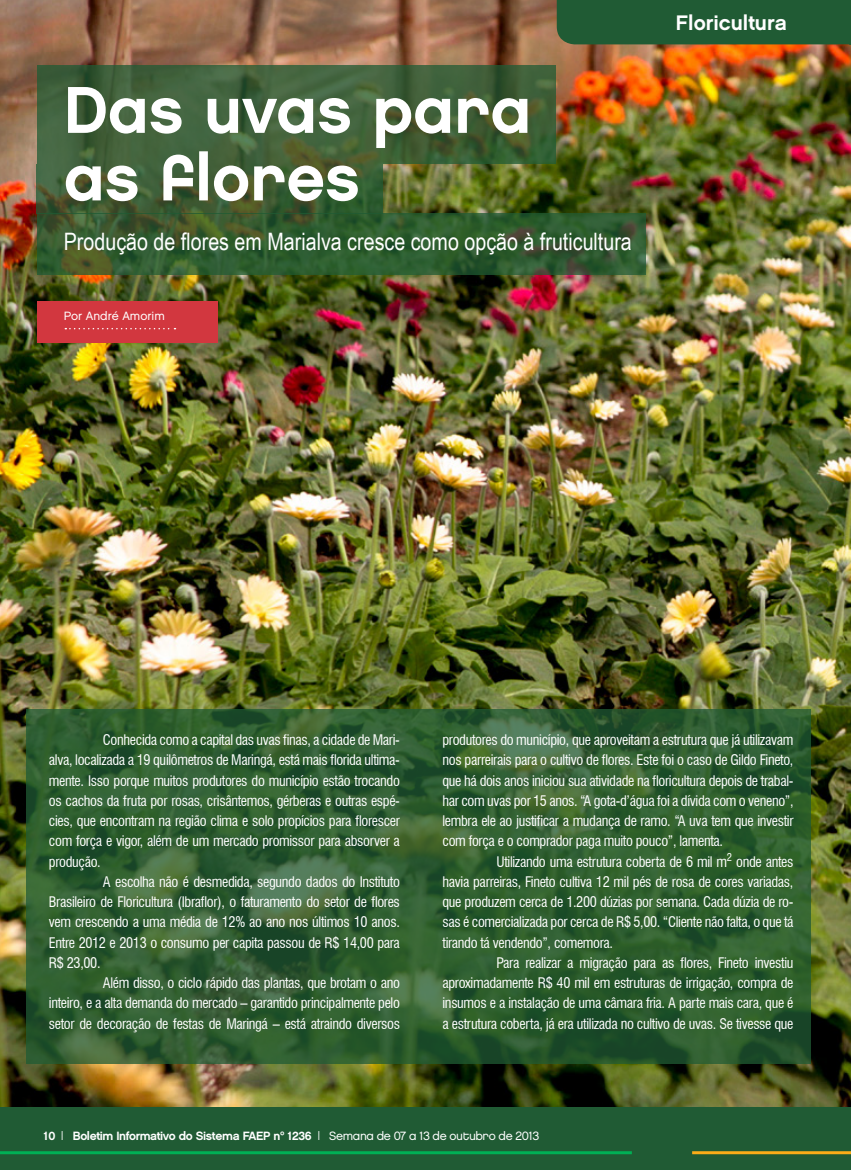
<style>
.page{position:relative;width:851px;height:1170px;background:#fff}
.page>*{position:absolute;margin:0;border:0;box-sizing:border-box;transform-origin:0 0}
.t1{font:66px/67.5px "Chalet New York Nineteen Eighty";color:#fff}
.t2{font:24px "Arial Narrow";color:#fff}
.t3{font:21px "Chalet New York Nineteen Sixty";color:#fff}
.t4{font:condensed 14.25px/20.2px "Swiss 721 BT";letter-spacing:-.025em;color:#fff;text-align:justify}
.t5{font:12px "Chalet New York Nineteen Sixty";letter-spacing:-.03em;color:#fff}
.t6{font:12px "Chalet London Nineteen Sixty";color:#fff}
.s1{font-family:"Chalet London Nineteen Eighty"}
</style>
<div class="page">
<div style="left:0;top:1106px;width:850px;height:63px;background:#205b34"></div>
<hr style="left:0;top:1151px;width:631px;height:3px;background:#00b055">
<hr style="left:692px;top:1151px;width:158px;height:3px;background:#fbac18">
<img style="left:0;top:0;width:850px;height:1106px">
<svg style="left:26px;top:709px;width:785px;height:354px;background:#2f5d30"></svg>
<svg style="left:37px;top:65px;width:518px;height:99px;background:#426039"></svg>
<svg style="left:37px;top:164px;width:346px;height:50px;background:#3f5a32"></svg>
<svg style="left:37px;top:214px;width:608px;height:61px;background:#325a2e"></svg>
<div style="left:37px;top:301px;width:181px;height:42px;background:#d2373f"></div>
<div style="left:556px;top:0;width:294px;height:45px;background:#205b34"></div>
<svg style="left:65px;top:328px;width:110px;height:1px"></svg>
<h1 class="t1" style="left:64px;top:76px;width:469px">Das uvas para as flores</h1>
<h2 class="t2" style="left:64px;top:224px;width:569px">Produção de flores em Marialva cresce como opção à fruticultura</h2>
<p class="t6" style="left:64px;top:308px;width:102px">Por André Amorim</p>
<h3 class="t3" style="left:676px;top:10px;width:112px">Floricultura</h3>
<p class="t4" style="left:49px;top:729px;width:352px;text-indent:54px">Conhecida como a capital das uvas finas, a cidade de Mari&shy;alva, localizada a 19 quilômetros de Maringá, está mais florida ultima&shy;mente. Isso porque muitos produtores do município estão trocando os cachos da fruta por rosas, crisântemos, gérberas e outras espé&shy;cies, que encontram na região clima e solo propícios para florescer com força e vigor, além de um mercado promissor para absorver a produção.</p>
<p class="t4" style="left:49px;top:871px;width:352px;text-indent:54px">A escolha não é desmedida, segundo dados do Instituto Brasileiro de Floricultura (Ibraflor), o faturamento do setor de flores vem crescendo a uma média de 12% ao ano nos últimos 10 anos.<br>Entre 2012 e 2013 o consumo per capita passou de R$ 14,00 para R$ 23,00.</p>
<p class="t4" style="left:49px;top:972px;width:352px;text-indent:54px">Além disso, o ciclo rápido das plantas, que brotam o ano inteiro, e a alta demanda do mercado – garantido principalmente pelo setor de decoração de festas de Maringá – está atraindo diversos</p>
<p class="t4" style="left:442px;top:729px;width:352px">produtores do município, que aproveitam a estrutura que já utilizavam nos parreirais para o cultivo de flores. Este foi o caso de Gildo Fineto, que há dois anos iniciou sua atividade na floricultura depois de trabal&shy;har com uvas por 15 anos. “A gota-d’água foi a dívida com o veneno”, lembra ele ao justificar a mudança de ramo. “A uva tem que investir com força e o comprador paga muito pouco”, lamenta.</p>
<p class="t4" style="left:442px;top:851px;width:352px;text-indent:54px">Utilizando uma estrutura coberta de 6 mil m<sup>2</sup> onde antes havia parreiras, Fineto cultiva 12 mil pés de rosa de cores variadas, que produzem cerca de 1.200 dúzias por semana. Cada dúzia de ro&shy;sas é comercializada por cerca de R$ 5,00. “Cliente não falta, o que tá tirando tá vendendo”, comemora.</p>
<p class="t4" style="left:442px;top:952px;width:352px;text-indent:54px">Para realizar a migração para as flores, Fineto investiu aproximadamente R$ 40 mil em estruturas de irrigação, compra de insumos e a instalação de uma câmara fria. A parte mais cara, que é a estrutura coberta, já era utilizada no cultivo de uvas. Se tivesse que</p>
<p class="t5" style="left:43px;top:1128px;width:497px">10 | Boletim Informativo do Sistema FAEP nº 1236 | <span class="s1">Semana de 07 a 13 de outubro de 2013</span></p>
</div>
